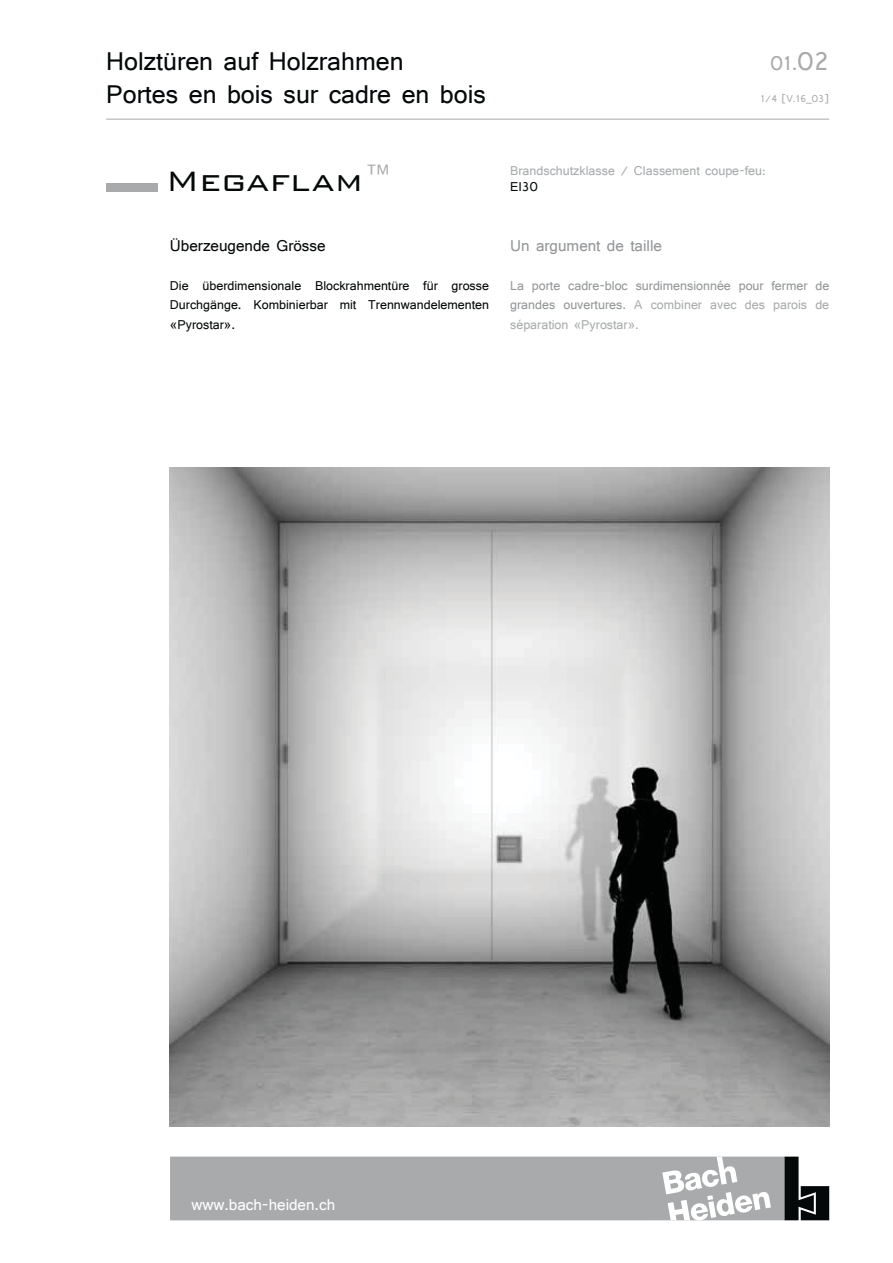
<style>
.page{position:relative;width:893px;height:1263px;background:#fff}
.page>*{position:absolute;margin:0;border:0;box-sizing:border-box;transform-origin:0 0}
.t1{font:300 37.5px "Bank Gothic BT";color:#040809}
.t2{font:27px/32.4px "Shruti";color:#040809}
.t3{font:21px "Shruti";color:#a8aaac}
.t4{font:16.5px "Shruti";color:#040809}
.t5{font:16.5px "Shruti";color:#939698}
.t6{font:16.5px "Shruti";color:#fff}
.t7{font:13.5px/19.5px "Shruti";color:#939698;text-align:justify}
.t8{font:13.5px/19.5px "Shruti";color:#040809;text-align:justify}
.t9{font:13.5px "Shruti";color:#a8aaac}
.t10{font:10.5px "Shruti";color:#a8aaac}
.s1{font-size:27px}
.s2{color:#a8aaac}
</style>
<div class="page">
<hr style="left:106px;top:119px;width:723px;height:1px;background:#a8aaac">
<div style="left:106px;top:183px;width:51px;height:8px;background:#a8aaac"></div>
<img style="left:170px;top:468px;width:659px;height:659px">
<svg style="left:784px;top:1157px;width:45px;height:63px"></svg>
<div style="left:170px;top:1157px;width:614px;height:63px;background:#a8aaac"></div>
<svg style="left:662px;top:1157px;width:109px;height:63px"></svg>
<h2 class="t2" style="left:106px;top:45px;width:381px">Holztüren auf Holzrahmen<br>Portes en bois sur cadre en bois</h2>
<h3 class="t3" style="left:770px;top:51px;width:60px">01.<span class="s1">02</span></h3>
<p class="t10" style="left:760px;top:92px;width:70px">1/4 [V.16_03]</p>
<h1 class="t1" style="left:166px;top:161px;width:230px">Megaflam<span class="s2">™</span></h1>
<p class="t4" style="left:170px;top:235px;width:157px">Überzeugende Grösse</p>
<p class="t8" style="left:170px;top:275px;width:321px">Die überdimensionale Blockrahmentüre für grosse Durchgänge. Kombinierbar mit Trennwandelementen «Pyrostar».</p>
<p class="t9" style="left:510px;top:163px;width:257px">Brandschutzklasse / Classement coupe-feu:</p>
<p class="t8" style="left:510px;top:177px;width:29px">EI30</p>
<p class="t5" style="left:510px;top:235px;width:153px">Un argument de taille</p>
<p class="t7" style="left:510px;top:275px;width:321px">La porte cadre-bloc surdimensionnée pour fermer de grandes ouvertures. <span class="s2">A combiner avec des parois de séparation «Pyrostar».</span></p>
<p class="t6" style="left:191px;top:1194px;width:145px">www.bach-heiden.ch</p>
</div>
